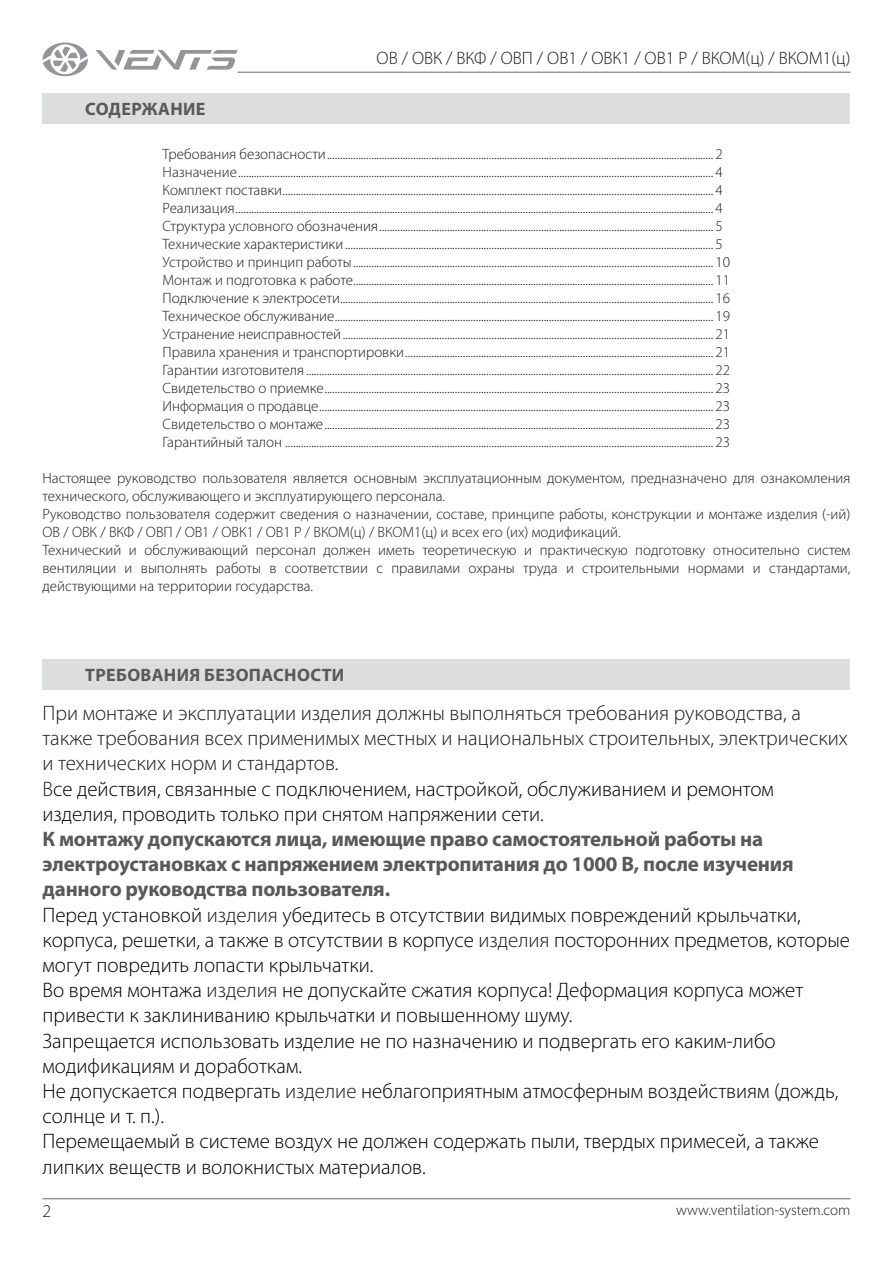
<style>
.page{position:relative;width:893px;height:1263px;background:#fff}
.page>*{position:absolute;margin:0;border:0;box-sizing:border-box;transform-origin:0 0}
.t1{font:300 21px/25.2px "Myriad Pro";color:#000}
.t2{font:300 21px/25.2px "Myriad Pro";color:#1c1c1b}
.t3{font:300 18px "Myriad Pro";color:#1c1c1b}
.t4{font:700 18px "Myriad Pro";letter-spacing:.02em;color:#58595b}
.t5{font:300 15px/18px "Myriad Pro";color:#1c1c1b}
.s1{color:#000}
.s2{font-weight:700;color:#58595b}
.s3{color:#1c1c1b}
</style>
<div class="page">
<hr style="left:43px;top:1198px;width:807px;height:1px;background:#939598">
<hr style="left:238px;top:72px;width:612px;height:1px;background:#939598">
<svg style="left:95px;top:50px;width:143px;height:20px"></svg>
<svg style="left:43px;top:43px;width:45px;height:33px"></svg>
<div style="left:43px;top:93px;width:807px;height:31px;background:#dcddde"></div>
<div style="left:43px;top:659px;width:807px;height:30px;background:#dcddde"></div>
<p class="t4" style="left:85px;top:97px;width:122px">СОДЕРЖАНИЕ</p>
<p class="t3" style="left:377px;top:48px;width:475px">ОВ / ОВК / ВКФ / ОВП / ОВ1 / ОВК1 / ОВ1 Р / ВКОМ(ц) / ВКОМ1(ц)</p>
<p class="t5" style="left:163px;top:145px;width:569px">Требования безопасности.................................................................................................................................................... 2<br>Назначение...................................................................................................................................................................................... 4<br>Комплект поставки..................................................................................................................................................................... 4<br>Реализация....................................................................................................................................................................................... 4<br>Структура условного обозначения................................................................................................................................ 5<br>Технические характеристики ............................................................................................................................................. 5<br>Устройство и принцип работы.......................................................................................................................................... 10<br>Монтаж и подготовка к работе.......................................................................................................................................... 11<br>Подключение к электросети............................................................................................................................................... 16<br>Техническое обслуживание................................................................................................................................................. 19<br>Устранение неисправностей.............................................................................................................................................. 21<br>Правила хранения и транспортировки...................................................................................................................... 21<br>Гарантии изготовителя ............................................................................................................................................................ 22<br>Свидетельство о приемке..................................................................................................................................................... 23<br>Информация о продавце....................................................................................................................................................... 23<br>Свидетельство о монтаже..................................................................................................................................................... 23<br>Гарантийный талон .................................................................................................................................................................... 23</p>
<p class="t5" style="left:43px;top:469px;width:809px">Настоящее руководство пользователя является основным эксплуатационным документом, предназначено для ознакомления технического, обслуживающего и эксплуатирующего персонала.<br>Руководство пользователя содержит сведения о назначении, составе, принципе работы, конструкции и монтаже изделия (-ий)<br>ОВ / ОВК / ВКФ / ОВП / ОВ1 / ОВК1 / ОВ1 Р / ВКОМ(ц) / ВКОМ1(ц) и всех его (их) модификаций.<br>Технический и обслуживающий персонал должен иметь теоретическую и практическую подготовку относительно систем вентиляции и выполнять работы в соответствии с правилами охраны труда и строительными нормами и стандартами, действующими на территории государства.</p>
<p class="t4" style="left:85px;top:663px;width:261px">ТРЕБОВАНИЯ БЕЗОПАСНОСТИ</p>
<p class="t2" style="left:43px;top:701px;width:807px">При монтаже и эксплуатации изделия должны выполняться требования руководства, а также требования всех применимых местных и национальных строительных, электрических и технических норм и стандартов.<br>В<span class="s1">се действия, связанные с подключением, настройкой, обслуживанием и ремонтом изделия, проводить только при снятом напряжении сети.</span></p>
<p class="t1" style="left:43px;top:827px;width:809px"><span class="s2">К монтажу допускаются лица, имеющие право самостоятельной работы на электроустановках с напряжением электропитания до 1000 В, после изучения данного руководства пользователя.<br></span>Перед установкой <span class="s3">изделия</span> убедитесь в отсутствии видимых повреждений крыльчатки, корпуса, решетки, а также в отсутствии в корпусе <span class="s3">изделия</span> посторонних предметов, которые могут повредить лопасти крыльчатки.<br>Во время монтажа <span class="s3">изделия</span> не допускайте сжатия корпуса! Деформация корпуса может привести к заклиниванию крыльчатки и повышенному шуму.<br>Запрещается использовать изделие не по назначению и подвергать его каким-либо модификациям и доработкам.<br>Не допускается подвергать <span class="s3">изделие</span> неблагоприятным атмосферным воздействиям (дождь, солнце и т. п.).<br>Перемещаемый в системе воздух не должен содержать пыли, твердых примесей, а также липких веществ и волокнистых материалов.</p>
<p class="t3" style="left:43px;top:1201px;width:10px">2</p>
<p class="t5" style="left:676px;top:1201px;width:176px">www.ventilation-system.com</p>
</div>
